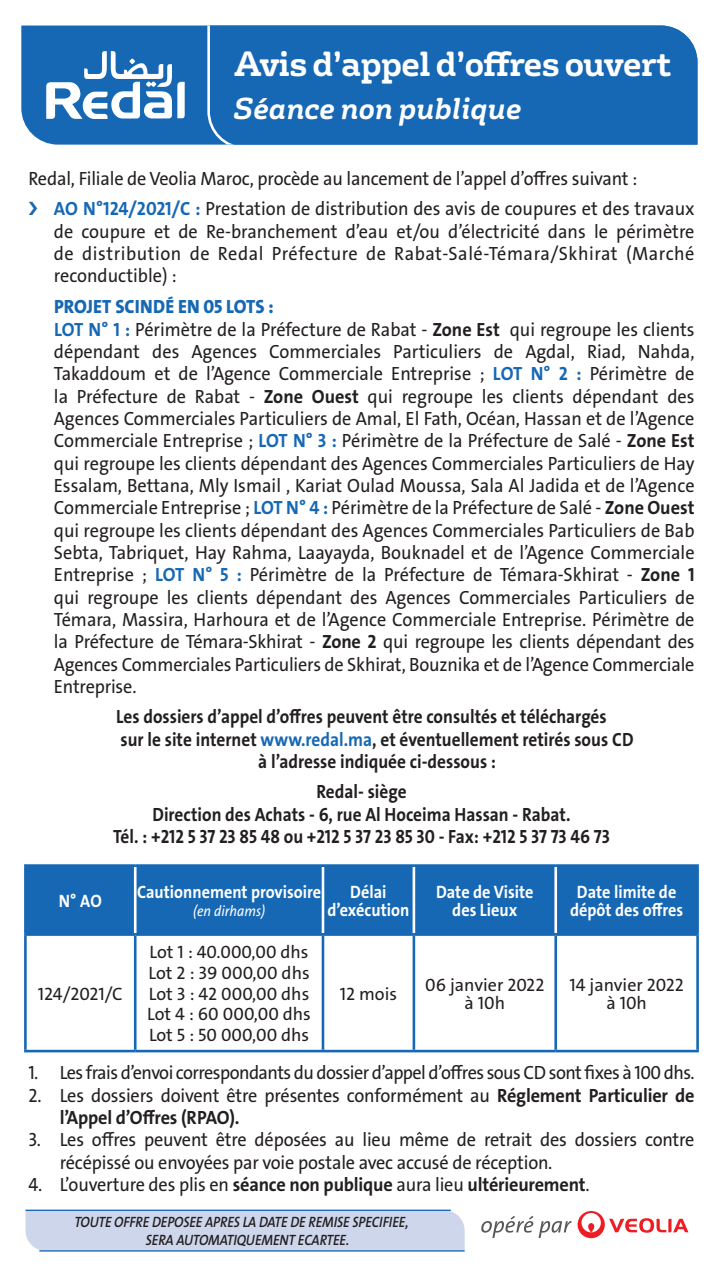
<style>
.page{position:relative;width:723px;height:1276px;background:#fff}
.page>*{position:absolute;margin:0;border:0;box-sizing:border-box;transform-origin:0 0}
.t1{font:700 33.9px "FS Rufus";letter-spacing:-.02em;color:#fff;scale:.93 1}
.t2{font:italic 700 29.4px "FS Rufus";color:#fff;scale:.93 1}
.t3{font:19.2px/22.2px "The Sans Veolia W5 Pla";letter-spacing:-.01em;color:#231f20;scale:.95 1}
.t4{font:19.2px/22.2px "The Sans Veolia W7 Bld";color:#231f20;text-align:center;scale:.9 1}
.t5{font:19.2px "The Sans Veolia W5 Pla";letter-spacing:-.03em;color:#231f20;scale:.95 1}
.t6{font:19.2px "The Sans Veolia W7 Bld";color:#231f20;scale:.95 1}
.t7{font:19.2px "The Sans Veolia W8 Ex Bld";letter-spacing:.005em;color:#1768b4;scale:.95 1}
.t8{font:18px/21px "The Sans Veolia W5 Pla";color:#231f20;text-align:center}
.t9{font:18px/18px "The Sans Veolia W7 Bld";color:#fff;text-align:center;scale:.9 1}
.t10{font:15px/18px "The Sans Veolia W6 Se Bld It";letter-spacing:-.01em;color:#231f20;scale:.9 1}
.t11{font:15px "The Sans Veolia W5 Pla It";color:#fff;scale:.9 1}
.s1{font-family:"The Sans Veolia W7 Bld";color:#1768b4}
.s2{font-family:"The Sans Veolia W7 Bld"}
.s3{color:#1768b4}
</style>
<div class="page">
<svg style="left:481px;top:1215px;width:90px;height:23px"></svg>
<svg style="left:577px;top:1211px;width:111px;height:27px"></svg>
<div style="left:27px;top:867px;width:669px;height:66px;background:#1768b4"></div>
<hr style="left:24px;top:936px;width:3px;height:113px;background:#1768b4">
<hr style="left:696px;top:936px;width:3px;height:113px;background:#1768b4">
<hr style="left:134px;top:867px;width:3px;height:66px;background:#fff">
<hr style="left:322px;top:867px;width:2px;height:66px;background:#fff">
<hr style="left:413px;top:867px;width:2px;height:66px;background:#fff">
<hr style="left:554px;top:867px;width:3px;height:66px;background:#fff">
<hr style="left:24px;top:864px;width:111px;height:3px;background:#1768b4">
<hr style="left:24px;top:867px;width:3px;height:66px;background:#1768b4">
<hr style="left:135px;top:864px;width:188px;height:3px;background:#1768b4">
<hr style="left:323px;top:864px;width:91px;height:3px;background:#1768b4">
<hr style="left:414px;top:864px;width:142px;height:3px;background:#1768b4">
<hr style="left:556px;top:864px;width:143px;height:3px;background:#1768b4">
<hr style="left:696px;top:867px;width:3px;height:66px;background:#1768b4">
<hr style="left:24px;top:933px;width:111px;height:3px;background:#1768b4">
<hr style="left:135px;top:933px;width:188px;height:3px;background:#1768b4">
<hr style="left:323px;top:933px;width:91px;height:3px;background:#1768b4">
<hr style="left:414px;top:933px;width:142px;height:3px;background:#1768b4">
<hr style="left:556px;top:933px;width:143px;height:3px;background:#1768b4">
<hr style="left:134px;top:936px;width:3px;height:113px;background:#1768b4">
<hr style="left:322px;top:936px;width:2px;height:113px;background:#1768b4">
<hr style="left:413px;top:936px;width:2px;height:113px;background:#1768b4">
<hr style="left:554px;top:936px;width:3px;height:113px;background:#1768b4">
<hr style="left:24px;top:1049px;width:111px;height:3px;background:#1768b4">
<hr style="left:135px;top:1049px;width:188px;height:3px;background:#1768b4">
<hr style="left:323px;top:1049px;width:91px;height:3px;background:#1768b4">
<hr style="left:414px;top:1049px;width:142px;height:3px;background:#1768b4">
<hr style="left:556px;top:1049px;width:143px;height:3px;background:#1768b4">
<div style="left:21px;top:26px;width:185px;height:119px;background:#1768b4"></div>
<div style="left:206px;top:26px;width:491px;height:119px;background:#1768b4"></div>
<svg style="left:46px;top:51px;width:139px;height:68px"></svg>
<div style="left:26px;top:1211px;width:439px;height:39px;background:#ced6ec"></div>
<hr style="left:39px;top:1250px;width:426px;height:1px;background:#1768b4">
<hr style="left:26px;top:1209px;width:425px;height:2px;background:#1768b4">
<h1 class="t1" style="left:234px;top:35px;width:472px">Avis d’appel d’offres ouvert</h1>
<h2 class="t2" style="left:234px;top:83px;width:311px">Séance non publique</h2>
<p class="t3" style="left:54px;top:164px;width:676px;line-height:30.3px;text-indent:-26px">Redal, Filiale de Veolia Maroc, procède au lancement de l’appel d’offres suivant :<br><span class="s1">AO N°124/2021/C :</span> Prestation de distribution des avis de coupures et des travaux</p>
<p class="t3" style="left:54px;top:220px;width:676px;text-align:justify">de coupure et de Re-branchement d’eau et/ou d’électricité dans le périmètre de distribution de Redal Préfecture de Rabat-Salé-Témara/Skhirat (Marché reconductible) :</p>
<p class="t7" style="left:54px;top:294px;width:233px">PROJET SCINDÉ EN 05 LOTS :</p>
<p class="t3" style="left:54px;top:318px;width:676px;text-align:justify"><span class="s1">LOT N° 1 :</span> Périmètre de la Préfecture de Rabat - <span class="s2">Zone Est</span> qui regroupe les clients dépendant des Agences Commerciales Particuliers de Agdal, Riad, Nahda, Takaddoum et de l’Agence Commerciale Entreprise ; <span class="s1">LOT N° 2 :</span> Périmètre de la Préfecture de Rabat - <span class="s2">Zone Ouest</span> qui regroupe les clients dépendant des Agences Commerciales Particuliers de Amal, El Fath, Océan, Hassan et de l’Agence Commerciale Entreprise ; <span class="s1">LOT N° 3 :</span> Périmètre de la Préfecture de Salé - <span class="s2">Zone Est </span>qui regroupe les clients dépendant des Agences Commerciales Particuliers de Hay Essalam, Bettana, Mly Ismail , Kariat Oulad Moussa, Sala Al Jadida et de l’Agence Commerciale Entreprise ; <span class="s1">LOT N° 4 :</span> Périmètre de la Préfecture de Salé - <span class="s2">Zone Ouest </span>qui regroupe les clients dépendant des Agences Commerciales Particuliers de Bab Sebta, Tabriquet, Hay Rahma, Laayayda, Bouknadel et de l’Agence Commerciale Entreprise ; <span class="s1">LOT N° 5 :</span> Périmètre de la Préfecture de Témara-Skhirat - <span class="s2">Zone 1 </span>qui regroupe les clients dépendant des Agences Commerciales Particuliers de Témara, Massira, Harhoura et de l’Agence Commerciale Entreprise. Périmètre de la Préfecture de Témara-Skhirat - <span class="s2">Zone 2</span> qui regroupe les clients dépendant des Agences Commerciales Particuliers de Skhirat, Bouznika et de l’Agence Commerciale Entreprise.</p>
<p class="t4" style="left:116px;top:706px;width:546px">Les dossiers d’appel d’offres peuvent être consultés et téléchargés</p>
<p class="t4" style="left:121px;top:728px;width:571px">sur le site internet <span class="s3">www.redal.ma</span>, et éventuellement retirés sous CD</p>
<p class="t4" style="left:258px;top:750px;width:266px">à l’adresse indiquée ci-dessous :</p>
<p class="t4" style="left:113px;top:780px;width:553px">Redal- siège<br>Direction des Achats - 6, rue Al Hoceima Hassan - Rabat.<br>Tél. : +212 5 37 23 85 48 ou +212 5 37 23 85 30 - Fax: +212 5 37 73 46 73</p>
<p class="t9" style="left:327px;top:882px;width:92px">Délai d’exécution</p>
<p class="t9" style="left:436px;top:882px;width:110px">Date de Visite des Lieux</p>
<p class="t9" style="left:570px;top:882px;width:127px">Date limite de dépôt des offres</p>
<p class="t9" style="left:59px;top:891px;width:49px">N° AO</p>
<p class="t9" style="left:137px;top:882px;width:206px">Cautionnement provisoire</p>
<p class="t11" style="left:193px;top:901px;width:81px">(en dirhams)</p>
<p class="t8" style="left:38px;top:983px;width:86px">124/2021/C</p>
<p class="t8" style="left:147px;top:941px;width:165px;text-align:left">Lot 1 : 40.000,00 dhs<br>Lot 2 : 39 000,00 dhs<br>Lot 3 : 42 000,00 dhs<br>Lot 4 : 60 000,00 dhs<br>Lot 5 : 50 000,00 dhs</p>
<p class="t8" style="left:340px;top:983px;width:59px">12 mois</p>
<p class="t8" style="left:425px;top:975px;width:121px;line-height:18px">06 janvier 2022 à 10h</p>
<p class="t8" style="left:569px;top:975px;width:116px;line-height:18px">14 janvier 2022 à 10h</p>
<p class="t5" style="left:28px;top:1060px;width:703px">1. Les frais d’envoi correspondants du dossier d’appel d’offres sous CD sont fixes à 100 dhs.</p>
<p class="t3" style="left:28px;top:1084px;width:702px">2. Les dossiers doivent être présentes conformément au <span class="s2">Réglement Particulier de</span></p>
<p class="t6" style="left:60px;top:1105px;width:191px">l’Appel d’Offres (RPAO).</p>
<p class="t3" style="left:60px;top:1128px;width:669px;text-indent:-31px">3. Les offres peuvent être déposées au lieu même de retrait des dossiers contre récépissé ou envoyées par voie postale avec accusé de réception.</p>
<p class="t3" style="left:28px;top:1173px;width:592px">4. L’ouverture des plis en <span class="s2">séance non publique</span> aura lieu <span class="s2">ultérieurement</span>.</p>
<p class="t10" style="left:146px;top:1213px;width:293px;text-indent:-71px">TOUTE OFFRE DEPOSEE APRES LA DATE DE REMISE SPECIFIEE,<br>SERA AUTOMATIQUEMENT ECARTEE.</p>
</div>
